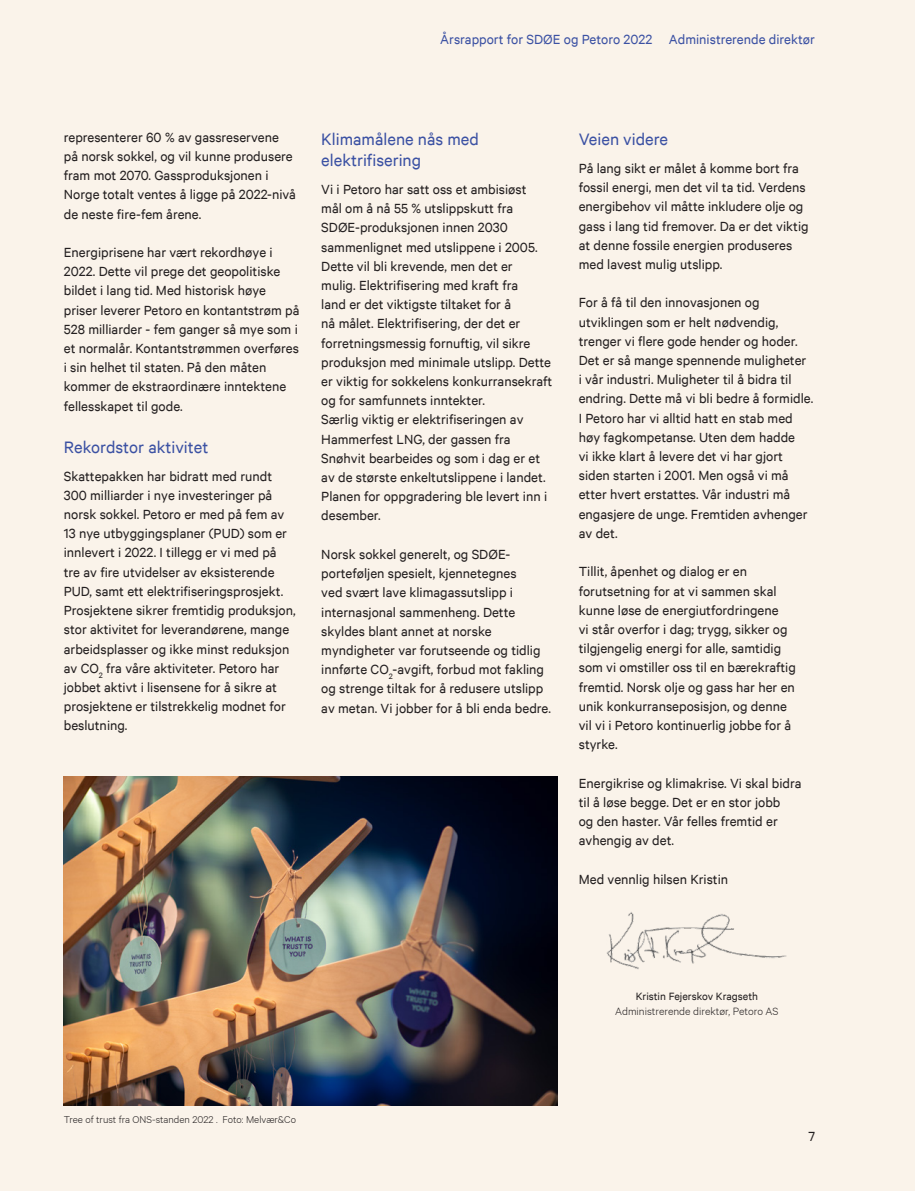
<style>
.page{position:relative;width:915px;height:1191px;background:#fff}
.page>*{position:absolute;margin:0;border:0;box-sizing:border-box;transform-origin:0 0}
.Subheadinger{font:18.75px/21px "Calibre";color:#3b51a3}
.Brødtekst{font:15px/19.2px "Calibre";color:#231f20}
.t1{font:15px "Calibre";color:#3b51a3}
.Bildetekst{font:300 12px "Calibre";color:#231f20}
.Brødtekst-2{font:12px "Calibre";color:#231f20}
.Bildetekst-2{font:300 11.25px "Calibre";color:#231f20}
</style>
<div class="page">
<div style="left:0;top:0;width:914px;height:1191px;background:#faf3ea"></div>
<img style="left:606px;top:912px;width:181px;height:57px">
<img style="left:64px;top:776px;width:493px;height:330px">
<p class="t1" style="left:440px;top:30px;width:376px">Årsrapport for SDØE og Petoro 2022 Administrerende direktør</p>
<p class="Brødtekst" style="left:64px;top:127px;width:234px">representerer 60 % av gassreservene på norsk sokkel, og vil kunne produsere fram mot 2070. Gassproduksjonen i Norge totalt ventes å ligge på 2022-nivå de neste fire-fem årene.</p>
<p class="Brødtekst" style="left:64px;top:242px;width:237px">Energiprisene har vært rekordhøye i 2022. Dette vil prege det geopolitiske bildet i lang tid. Med historisk høye priser leverer Petoro en kontantstrøm på 528 milliarder - fem ganger så mye som i et normalår. Kontantstrømmen overføres i sin helhet til staten. På den måten kommer de ekstraordinære inntektene fellesskapet til gode.</p>
<p class="Subheadinger" style="left:64px;top:436px;width:146px">Rekordstor aktivitet</p>
<p class="Brødtekst" style="left:64px;top:466px;width:233px">Skattepakken har bidratt med rundt 300 milliarder i nye investeringer på norsk sokkel. Petoro er med på fem av 13 nye utbyggingsplaner (PUD) som er innlevert i 2022. I tillegg er vi med på tre av fire utvidelser av eksisterende PUD, samt ett elektrifiseringsprosjekt.<br>Prosjektene sikrer fremtidig produksjon, stor aktivitet for leverandørene, mange arbeidsplasser og ikke minst reduksjon av CO<sub>2</sub> fra våre aktiviteter. Petoro har jobbet aktivt i lisensene for å sikre at prosjektene er tilstrekkelig modnet for beslutning.</p>
<p class="Subheadinger" style="left:321px;top:128px;width:159px">Klimamålene nås med elektrifisering</p>
<p class="Brødtekst" style="left:321px;top:179px;width:232px">Vi i Petoro har satt oss et ambisiøst<br>mål om å nå 55 % utslippskutt fra SDØE-produksjonen innen 2030 sammenlignet med utslippene i 2005.<br>Dette vil bli krevende, men det er<br>mulig. Elektrifisering med kraft fra<br>land er det viktigste tiltaket for å<br>nå målet. Elektrifisering, der det er forretningsmessig fornuftig, vil sikre produksjon med minimale utslipp. Dette er viktig for sokkelens konkurransekraft og for samfunnets inntekter.<br>Særlig viktig er elektrifiseringen av Hammerfest LNG, der gassen fra Snøhvit bearbeides og som i dag er et av de største enkeltutslippene i landet.<br>Planen for oppgradering ble levert inn i desember.</p>
<p class="Brødtekst" style="left:321px;top:544px;width:231px">Norsk sokkel generelt, og SDØE&shy;porteføljen spesielt, kjennetegnes<br>ved svært lave klimagassutslipp i internasjonal sammenheng. Dette skyldes blant annet at norske myndigheter var forutseende og tidlig innførte CO<sub>2</sub>-avgift, forbud mot fakling og strenge tiltak for å redusere utslipp av metan. Vi jobber for å bli enda bedre.</p>
<p class="Subheadinger" style="left:578px;top:128px;width:91px">Veien videre</p>
<p class="Brødtekst" style="left:578px;top:158px;width:231px">På lang sikt er målet å komme bort fra fossil energi, men det vil ta tid. Verdens energibehov vil måtte inkludere olje og gass i lang tid fremover. Da er det viktig at denne fossile energien produseres med lavest mulig utslipp.</p>
<p class="Brødtekst" style="left:578px;top:292px;width:236px">For å få til den innovasjonen og utviklingen som er helt nødvendig, trenger vi flere gode hender og hoder.<br>Det er så mange spennende muligheter<br>i vår industri. Muligheter til å bidra til endring. Dette må vi bli bedre å formidle.<br>I Petoro har vi alltid hatt en stab med høy fagkompetanse. Uten dem hadde<br>vi ikke klart å levere det vi har gjort siden starten i 2001. Men også vi må etter hvert erstattes. Vår industri må engasjere de unge. Fremtiden avhenger av det.</p>
<p class="Brødtekst" style="left:578px;top:561px;width:218px">Tillit, åpenhet og dialog er en forutsetning for at vi sammen skal kunne løse de energiutfordringene<br>vi står overfor i dag; trygg, sikker og tilgjengelig energi for alle, samtidig som vi omstiller oss til en bærekraftig fremtid. Norsk olje og gass har her en unik konkurranseposisjon, og denne vil vi i Petoro kontinuerlig jobbe for å styrke.</p>
<p class="Brødtekst" style="left:578px;top:772px;width:224px">Energikrise og klimakrise. Vi skal bidra til å løse begge. Det er en stor jobb<br>og den haster. Vår felles fremtid er avhengig av det.</p>
<p class="Brødtekst" style="left:578px;top:868px;width:151px">Med vennlig hilsen Kristin</p>
<p class="Bildetekst-2" style="left:64px;top:1112px;width:233px">Tree of trust fra ONS-standen 2022 . Foto: Melvær&amp;Co</p>
<p class="Brødtekst-2" style="left:635px;top:989px;width:124px">Kristin Fejerskov Kragseth</p>
<p class="Bildetekst" style="left:615px;top:1004px;width:165px">Administrerende direktør, Petoro AS</p>
<p class="Brødtekst" style="left:808px;top:1126px;width:8px">7</p>
</div>
